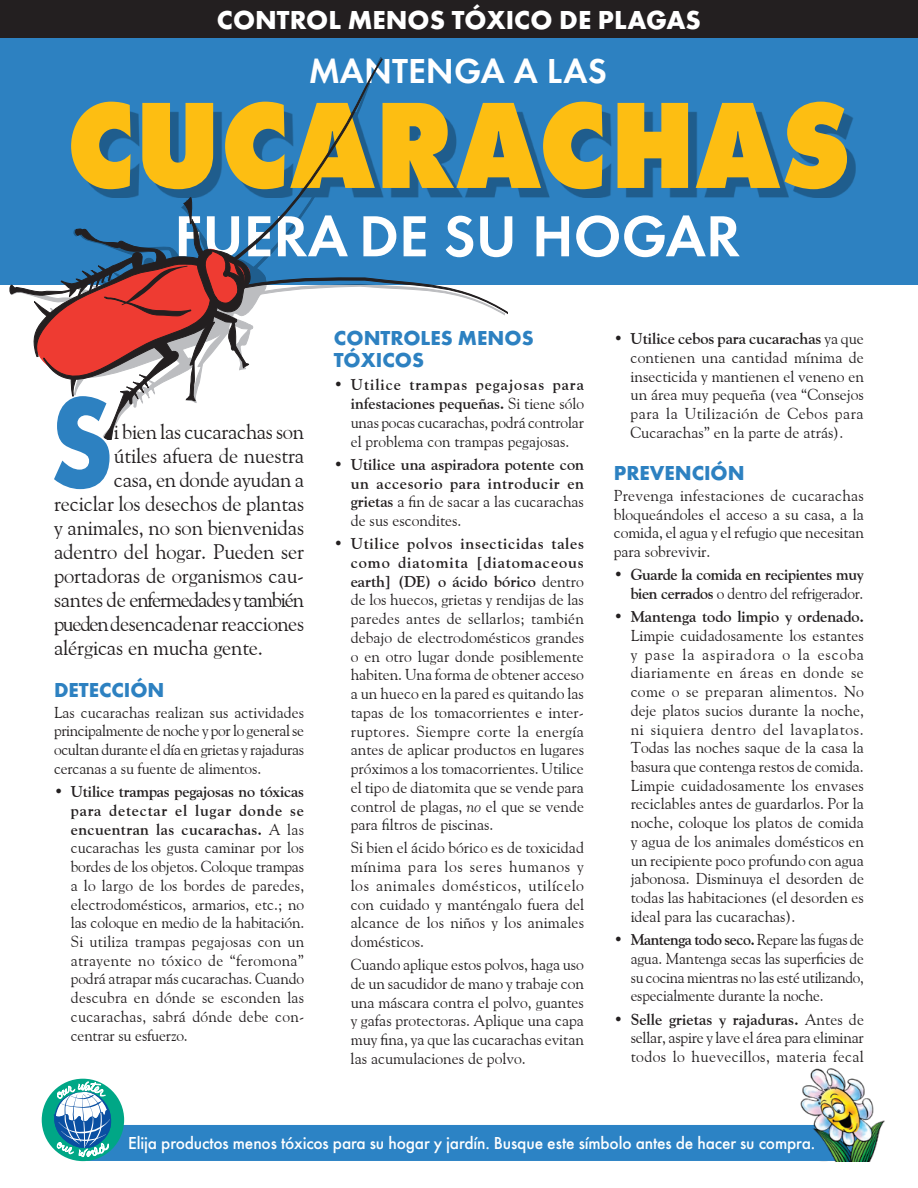
<style>
.page{position:relative;width:918px;height:1188px;background:#fff}
.page>*{position:absolute;margin:0;border:0;box-sizing:border-box;transform-origin:0 0}
.t1{font:700 132.75px "Futura T";color:#2d81c1;scale:.85 1}
.t2{font:800 127.5px "Futura T";color:#fdbe12;scale:.9 1}
.t3{font:600 60px "Futura T";color:#fff}
.t4{font:600 36px "Futura T";color:#fff}
.t5{font:700 27px "Futura T";color:#fff}
.t6{font:21px "Goudy Old Style BT";letter-spacing:-.01em;color:#231f20}
.t7{font:700 21px/22.5px "Futura T";color:#2d81c1}
.t8{font:21px "Goudy Old Style BT";letter-spacing:-.055em;color:#231f20}
.t9{font:500 18px "Futura T";letter-spacing:-.01em;color:#fff}
.t10{font:15.75px/18.8px "Goudy Old Style BT";color:#231f20;text-align:justify}
.t11{font:700 15.75px/18.8px "Goudy Old Style BT";color:#231f20;text-align:justify}
.t12{font:700 15.75px/18.8px "Goudy Old Style BT";letter-spacing:-.02em;color:#231f20;text-align:right}
.s1{font-weight:700}
.s2{font-weight:400}
.s3{font-family:"Goudy Old Style Italic BT"}
</style>
<div class="page">
<div style="left:0;top:38px;width:918px;height:247px;background:#2d81c1"></div>
<div style="left:0;top:0;width:918px;height:37px;background:#231f20"></div>
<hr style="left:0;top:37px;width:918px;height:1px;background:#231f20">
<svg style="left:508px;top:110px;width:348px;height:88px;background:#246aa0"></svg>
<svg style="left:9px;top:57px;width:499px;height:383px"></svg>
<div style="left:86px;top:1125px;width:778px;height:36px;background:#2c83c5"></div>
<div style="left:42px;top:1079px;width:82px;height:82px;background:#00a786;border-radius:50%"></div>
<svg style="left:54px;top:1079px;width:59px;height:82px"></svg>
<img style="left:800px;top:1068px;width:85px;height:93px">
<h3 class="t5" style="left:217px;top:4px;width:486px">CONTROL MENOS TÓXICO DE PLAGAS</h3>
<h3 class="t4" style="left:309px;top:50px;width:300px">MANTENGA A LAS</h3>
<h2 class="t2" style="left:67px;top:69px;width:873px">CUCARACHAS</h2>
<h3 class="t3" style="left:174px;top:201px;width:568px">FUERA DE SU HOGAR</h3>
<h1 class="t1" style="left:49px;top:364px;width:67px">S</h1>
<h3 class="t6" style="left:114px;top:419px;width:192px">i bien las cucarachas son</h3>
<h3 class="t6" style="left:114px;top:443px;width:192px">útiles afuera de nuestra</h3>
<h3 class="t6" style="left:114px;top:467px;width:192px">casa, en donde ayudan a</h3>
<h3 class="t6" style="left:54px;top:491px;width:252px">reciclar los desechos de plantas</h3>
<h3 class="t6" style="left:54px;top:515px;width:252px">y animales, no son bienvenidas</h3>
<h3 class="t6" style="left:54px;top:539px;width:252px">adentro del hogar. Pueden ser</h3>
<h3 class="t6" style="left:54px;top:563px;width:252px">portadoras de organismos cau-</h3>
<h3 class="t8" style="left:54px;top:587px;width:252px">santes de enfermedades y también</h3>
<h3 class="t6" style="left:54px;top:611px;width:252px">pueden desencadenar reacciones</h3>
<h3 class="t6" style="left:54px;top:635px;width:211px">alérgicas en mucha gente.</h3>
<h3 class="t7" style="left:54px;top:678px;width:112px">DETECCIÓN</h3>
<p class="t10" style="left:54px;top:703px;width:252px">Las cucarachas realizan sus actividades principalmente de noche y por lo general se ocultan durante el día en grietas y rajaduras cercanas a su fuente de alimentos.</p>
<p class="t10" style="left:71px;top:782px;width:235px;text-indent:-17px">• <span class="s1">Utilice trampas pegajosas no tóxicas para detectar el lugar donde se encuentran las cucarachas.</span> A las cucarachas les gusta caminar por los bordes de los objetos. Coloque trampas a lo largo de los bordes de paredes, electrodomésticos, armarios, etc.; no las coloque en medio de la habitación.<br>Si utiliza trampas pegajosas con un atrayente no tóxico de “feromona” podrá atrapar más cucarachas. Cuando descubra en dónde se esconden las cucarachas, sabrá dónde debe con&shy;centrar su esfuerzo.</p>
<h3 class="t7" style="left:334px;top:327px;width:201px">CONTROLES MENOS<br>TÓXICOS</h3>
<p class="t10" style="left:351px;top:375px;width:235px;text-indent:-17px">• <span class="s1">Utilice trampas pegajosas para infestaciones pequeñas.</span> Si tiene sólo unas pocas cucarachas, podrá controlar el problema con trampas pegajosas.</p>
<p class="t11" style="left:351px;top:455px;width:235px;text-indent:-17px"><span class="s2">•</span> Utilice una aspiradora potente con un accesorio para introducir en grietas <span class="s2">a fin de sacar a las cucarachas de sus escondites.</span></p>
<p class="t10" style="left:351px;top:534px;width:235px;text-indent:-17px">• <span class="s1">Utilice polvos insecticidas tales como diatomita [diatomaceous earth] (DE) o ácido bórico</span> dentro de los huecos, grietas y rendijas de las paredes antes de sellarlos; también debajo de electrodomésticos grandes o en otro lugar donde posiblemente habiten. Una forma de obtener acceso a un hueco en la pared es quitando las tapas de los tomacorrientes e inter&shy;ruptores. Siempre corte la energía antes de aplicar productos en lugares próximos a los tomacorrientes. Utilice el tipo de diatomita que se vende para control de plagas, <span class="s3">no</span> el que se vende para -filtros de piscinas.</p>
<p class="t10" style="left:351px;top:838px;width:235px">Si bien el ácido bórico es de toxicidad mínima para los seres humanos y los animales domésticos, utilícelo con cuidado y manténgalo fuera del alcance de los niños y los animales domésticos.</p>
<p class="t10" style="left:351px;top:955px;width:235px">Cuando aplique estos polvos, haga uso de un sacudidor de mano y trabaje con una máscara contra el polvo, guantes y gafas protectoras. Aplique una capa muy fina, ya que las cucarachas evitan las acumulaciones de polvo.</p>
<p class="t10" style="left:631px;top:329px;width:235px;text-indent:-17px">• <span class="s1">Utilice cebos para cucarachas</span> ya que contienen una cantidad mínima de insecticida y mantienen el veneno en un área muy pequeña (vea “Consejos para la Utilización de Cebos para Cucarachas” en la parte de atrás).</p>
<h3 class="t7" style="left:614px;top:462px;width:132px">PREVENCIÓN</h3>
<p class="t10" style="left:614px;top:486px;width:252px">Prevenga infestaciones de cucarachas bloqueándoles el acceso a su casa, a la comida, el agua y el refugio que necesitan para sobrevivir.</p>
<p class="t12" style="left:614px;top:565px;width:252px"><span class="s2">•</span> Guarde la comida en recipientes muy bien cerrados <span class="s2">o dentro del refrigerador.</span></p>
<p class="t10" style="left:631px;top:607px;width:235px;text-indent:-17px">• <span class="s1">Mantenga todo limpio y ordenado.<br></span>Limpie cuidadosamente los estantes y pase la aspiradora o la escoba diariamente en áreas en donde se come o se preparan alimentos. No deje platos sucios durante la noche, ni siquiera dentro del lavaplatos.<br>Todas las noches saque de la casa la basura que contenga restos de comida.<br>Limpie cuidadosamente los envases reciclables antes de guardarlos. Por la noche, coloque los platos de comida y agua de los animales domésticos en un recipiente poco profundo con agua jabonosa. Disminuya el desorden de todas las habitaciones (el desorden es ideal para las cucarachas).</p>
<p class="t10" style="left:631px;top:930px;width:235px;text-indent:-17px">• <span class="s1">Mantenga todo seco.</span> Repare las fugas de agua. Mantenga secas las superficies de su cocina mientras no las esté utilizando, especialmente durante la noche.</p>
<p class="t10" style="left:631px;top:1009px;width:235px;text-indent:-17px">• <span class="s1">Selle grietas y rajaduras.</span> Antes de sellar, aspire y lave el área para eliminar todos lo huevecillos, materia fecal</p>
<p class="t9" style="left:128px;top:1132px;width:689px">Elija productos menos tóxicos para su hogar y jardín. Busque este símbolo antes de hacer su compra.</p>
</div>
